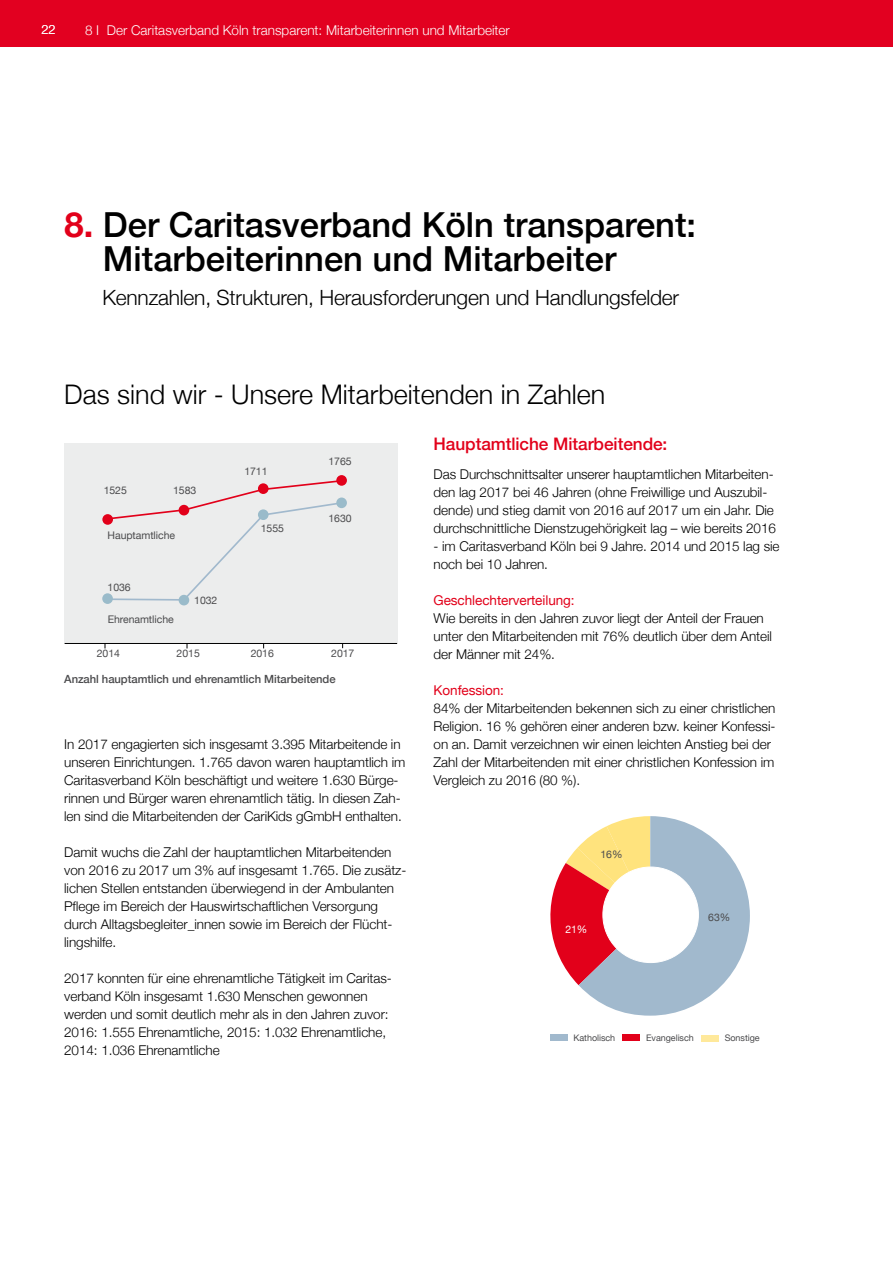
<style>
.page{position:relative;width:893px;height:1263px;background:#fff}
.page>*{position:absolute;margin:0;border:0;box-sizing:border-box;transform-origin:0 0}
.t1{font:500 34.5px/34.7px "Helvetica Neue";color:#000}
.t2{font:300 27px "Helvetica Neue";color:#000}
.t3{font:300 21px "Helvetica Neue";letter-spacing:-.01em;color:#000}
.t4{font:500 17.25px "Helvetica Neue";letter-spacing:-.005em;color:#e2001a}
.t5{font:300 13.5px/18px "Helvetica Neue";letter-spacing:-.005em;color:#000}
.t6{font:300 13.5px "Helvetica Neue";color:#fff}
.t7{font:13.5px "Helvetica Neue";letter-spacing:-.005em;color:#e2001a}
.t8{font:300 12.75px "Helvetica Neue";color:#fff}
.t9{font:500 11.25px "Helvetica Neue";letter-spacing:-.005em;color:#4b4b4d}
.t10{font:10.5px "Helvetica Neue";letter-spacing:-.005em;color:#4b4b4d}
.t11{font:10.5px "Helvetica Neue";color:#fff}
.t12{font:9px "Helvetica Neue";letter-spacing:-.005em;color:#4b4b4d}
.s1{font-weight:700;color:#e2001a}
</style>
<div class="page">
<div style="left:0;top:0;width:893px;height:47px;background:#e20020"></div>
<div style="left:64px;top:444px;width:333px;height:199px;background:#eceded"></div>
<hr style="left:65px;top:643px;width:332px;height:1px;background:#000">
<svg style="left:550px;top:816px;width:200px;height:200px"></svg>
<div style="left:603px;top:867px;width:95px;height:95px;background:#fff;border-radius:50%"></div>
<div style="left:550px;top:1034px;width:17px;height:7px;background:#a1b9cd"></div>
<div style="left:623px;top:1034px;width:17px;height:7px;background:#e2001a"></div>
<div style="left:701px;top:1035px;width:17px;height:7px;background:#ffe99b"></div>
<svg style="left:110px;top:480px;width:232px;height:122px"></svg>
<div style="left:102px;top:514px;width:11px;height:11px;background:#e2001a;border-radius:50%"></div>
<div style="left:179px;top:505px;width:10px;height:10px;background:#e2001a;border-radius:50%"></div>
<div style="left:258px;top:483px;width:11px;height:11px;background:#e2001a;border-radius:50%"></div>
<div style="left:336px;top:475px;width:11px;height:11px;background:#e2001a;border-radius:50%"></div>
<div style="left:102px;top:593px;width:11px;height:11px;background:#9abbca;border-radius:50%"></div>
<div style="left:179px;top:595px;width:10px;height:10px;background:#9abbca;border-radius:50%"></div>
<div style="left:258px;top:509px;width:11px;height:11px;background:#9abbca;border-radius:50%"></div>
<div style="left:336px;top:497px;width:11px;height:11px;background:#9abbca;border-radius:50%"></div>
<p class="t8" style="left:41px;top:19px;width:16px">22</p>
<p class="t6" style="left:85px;top:19px;width:426px">8 I Der Caritasverband Köln transparent: Mitarbeiterinnen und Mitarbeiter</p>
<h1 class="t1" style="left:103px;top:204px;width:595px;text-indent:-38px"><span class="s1">8.</span> Der Caritasverband Köln transparent:<br>Mitarbeiterinnen und Mitarbeiter</h1>
<h3 class="t3" style="left:102px;top:281px;width:578px">Kennzahlen, Strukturen, Herausforderungen und Handlungsfelder</h3>
<h2 class="t2" style="left:64px;top:373px;width:543px">Das sind wir - Unsere Mitarbeitenden in Zahlen</h2>
<p class="t10" style="left:104px;top:482px;width:25px">1525</p>
<p class="t10" style="left:173px;top:482px;width:25px">1583</p>
<p class="t10" style="left:108px;top:528px;width:69px">Hauptamtliche</p>
<p class="t10" style="left:108px;top:580px;width:25px">1036</p>
<p class="t10" style="left:108px;top:612px;width:68px">Ehrenamtliche</p>
<p class="t10" style="left:194px;top:593px;width:25px">1032</p>
<p class="t10" style="left:244px;top:464px;width:25px">1711</p>
<p class="t10" style="left:261px;top:521px;width:25px">1555</p>
<p class="t10" style="left:329px;top:454px;width:25px">1765</p>
<p class="t10" style="left:329px;top:510px;width:25px">1630</p>
<p class="t10" style="left:97px;top:646px;width:25px">2014</p>
<p class="t10" style="left:177px;top:646px;width:25px">2015</p>
<p class="t10" style="left:251px;top:646px;width:25px">2016</p>
<p class="t10" style="left:331px;top:646px;width:25px">2017</p>
<p class="t9" style="left:64px;top:670px;width:273px">Anzahl hauptamtlich und ehrenamtlich Mitarbeitende</p>
<p class="t5" style="left:64px;top:734px;width:343px">In 2017 engagierten sich insgesamt 3.395 Mitarbeitende in unseren Einrichtungen. 1.765 davon waren hauptamtlich im Caritasverband Köln beschäftigt und weitere 1.630 Bürge&shy;rinnen und Bürger waren ehrenamtlich tätig. In diesen Zah&shy;len sind die Mitarbeitenden der CariKids gGmbH enthalten.</p>
<p class="t5" style="left:64px;top:842px;width:344px">Damit wuchs die Zahl der hauptamtlichen Mitarbeitenden von 2016 zu 2017 um 3% auf insgesamt 1.765. Die zusätz&shy;lichen Stellen entstanden überwiegend in der Ambulanten Pflege im Bereich der Hauswirtschaftlichen Versorgung durch Alltagsbegleiter_innen sowie im Bereich der Flücht&shy;lingshilfe.</p>
<p class="t5" style="left:64px;top:968px;width:329px">2017 konnten für eine ehrenamtliche Tätigkeit im Caritas&shy;verband Köln insgesamt 1.630 Menschen gewonnen werden und somit deutlich mehr als in den Jahren zuvor:<br>2016: 1.555 Ehrenamtliche, 2015: 1.032 Ehrenamtliche, 2014: 1.036 Ehrenamtliche</p>
<p class="t4" style="left:434px;top:430px;width:235px">Hauptamtliche Mitarbeitende:</p>
<p class="t5" style="left:434px;top:464px;width:344px">Das Durchschnittsalter unserer hauptamtlichen Mitarbeiten&shy;den lag 2017 bei 46 Jahren (ohne Freiwillige und Auszubil&shy;dende) und stieg damit von 2016 auf 2017 um ein Jahr. Die durchschnittliche Dienstzugehörigkeit lag – wie bereits 2016</p>
<p class="t5" style="left:434px;top:536px;width:347px">- im Caritasverband Köln bei 9 Jahre. 2014 und 2015 lag sie noch bei 10 Jahren.</p>
<p class="t7" style="left:434px;top:590px;width:143px">Geschlechterverteilung:</p>
<p class="t5" style="left:434px;top:608px;width:340px">Wie bereits in den Jahren zuvor liegt der Anteil der Frauen unter den Mitarbeitenden mit 76% deutlich über dem Anteil der Männer mit 24%.</p>
<p class="t7" style="left:434px;top:680px;width:72px">Konfession:</p>
<p class="t5" style="left:434px;top:698px;width:343px">84% der Mitarbeitenden bekennen sich zu einer christlichen Religion. 16 % gehören einer anderen bzw. keiner Konfessi&shy;on an. Damit verzeichnen wir einen leichten Anstieg bei der Zahl der Mitarbeitenden mit einer christlichen Konfession im Vergleich zu 2016 (80 %).</p>
<p class="t10" style="left:600px;top:847px;width:24px">16%</p>
<p class="t11" style="left:565px;top:922px;width:24px">21%</p>
<p class="t10" style="left:708px;top:909px;width:24px">63%</p>
<p class="t12" style="left:573px;top:1031px;width:43px">Katholisch</p>
<p class="t12" style="left:646px;top:1031px;width:49px">Evangelisch</p>
<p class="t12" style="left:725px;top:1031px;width:37px">Sonstige</p>
</div>
